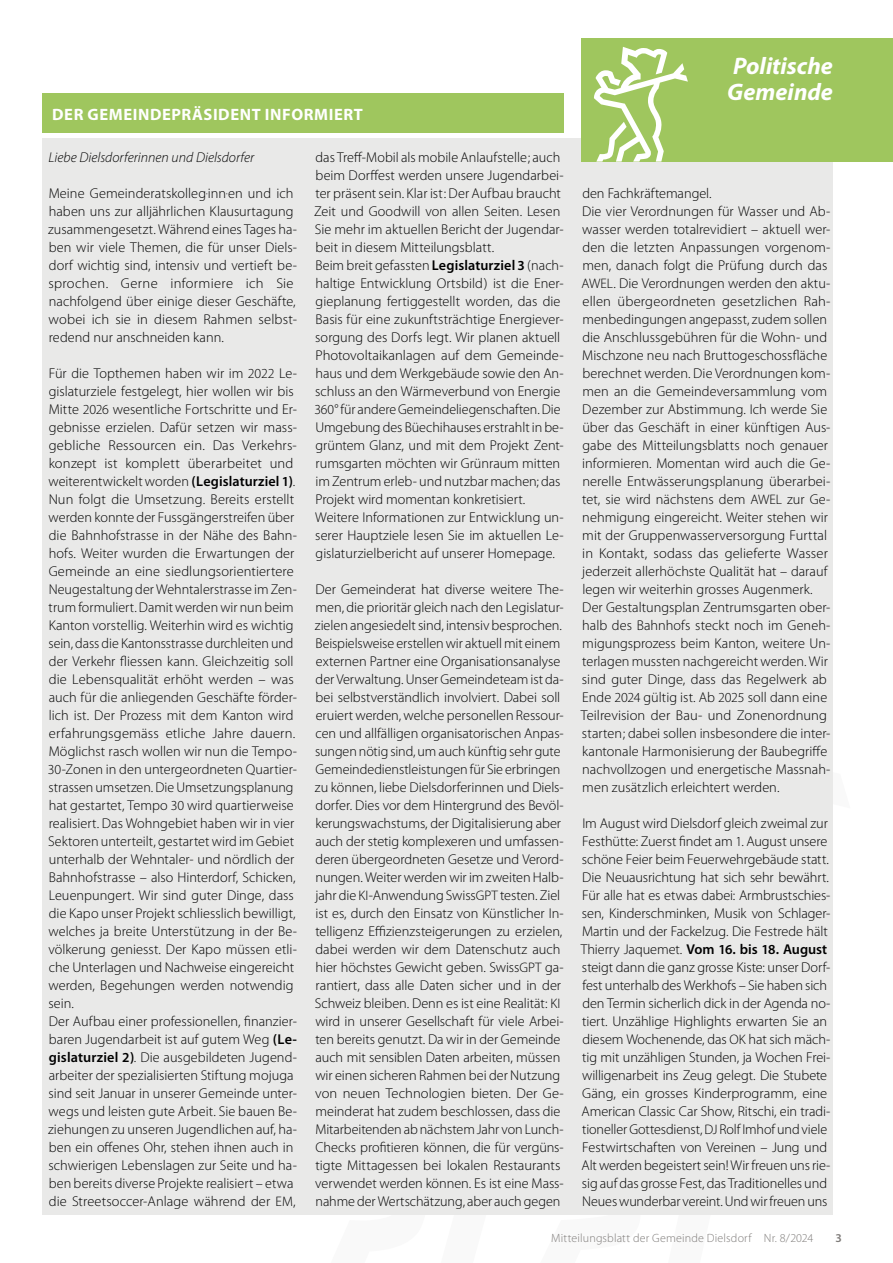
<style>
.page{position:relative;width:893px;height:1263px;background:#fff}
.page>*{position:absolute;margin:0;border:0;box-sizing:border-box;transform-origin:0 0}
.t1{font:italic 700 24px/25.5px "Myriad Pro";color:#fff}
.t2{font:700 16.5px "Myriad Pro";letter-spacing:.035em;color:#fff}
.t3{font:300 14.25px/18px "Myriad Pro";color:#000}
.t4{font:italic 300 14.25px "Myriad Pro";color:#000}
.t5{font:300 12px "Myriad Pro";letter-spacing:.015em;color:#7f7c7a}
.t6{font:600 12px "Myriad Pro";color:#7f7c7a}
.s1{font-size:13.8px}
.s2{font-weight:600}
.s3{font-weight:600;font-size:13.8px}
</style>
<div class="page">
<div style="left:43px;top:94px;width:521px;height:39px;background:#9fc65e"></div>
<div style="left:43px;top:138px;width:790px;height:1077px;background:#e9e9e8"></div>
<div style="left:581px;top:38px;width:312px;height:124px;background:#9fc65e"></div>
<svg style="left:594px;top:47px;width:94px;height:115px"></svg>
<p class="t2" style="left:52px;top:105px;width:312px">DER GEMEINDEPRÄSIDENT INFORMIERT</p>
<p class="t4" style="left:49px;top:149px;width:207px">Liebe Dielsdorferinnen und Dielsdorfer</p>
<p class="t3" style="left:48px;top:184px;width:250px">Meine Gemeinderatskolleg.inn.en und ich haben uns zur alljährlichen Klausurtagung zusammengesetzt. Während eines Tages ha&shy;ben wir viele Themen, die für unser Diels&shy;dorf wichtig sind, intensiv und vertieft be&shy;sprochen. Gerne informiere ich Sie nachfolgend über einige dieser Geschäfte, wobei ich sie in diesem Rahmen selbst&shy;redend nur anschneiden kann.</p>
<p class="t3" style="left:48px;top:364px;width:251px">Für die Topthemen haben wir im <span class="s1">2022</span> Le&shy;gislaturziele festgelegt, hier wollen wir bis Mitte <span class="s1">2026</span> wesentliche Fortschritte und Er&shy;gebnisse erzielen. Dafür setzen wir mass&shy;gebliche Ressourcen ein. Das Verkehrs&shy;konzept ist komplett überarbeitet und weiterentwickelt worden <span class="s2">(Legislaturziel</span> <span class="s3">1</span><span class="s2">)</span>.<br>Nun folgt die Umsetzung. Bereits erstellt werden konnte der Fussgängerstreifen über die Bahnhofstrasse in der Nähe des Bahn&shy;hofs. Weiter wurden die Erwartungen der Gemeinde an eine siedlungsorientiertere Neugestaltung der Wehntalerstrasse im Zen&shy;trum formuliert. Damit werden wir nun beim Kanton vorstellig. Weiterhin wird es wichtig sein, dass die Kantonsstrasse durchleiten und der Verkehr fliessen kann. Gleichzeitig soll die Lebensqualität erhöht werden – was auch für die anliegenden Geschäfte förder&shy;lich ist. Der Prozess mit dem Kanton wird erfahrungsgemäss etliche Jahre dauern.<br>Möglichst rasch wollen wir nun die Tempo-<span class="s1">30</span>-Zonen in den untergeordneten Quartier&shy;strassen umsetzen. Die Umsetzungsplanung hat gestartet, Tempo <span class="s1">30</span> wird quartierweise realisiert. Das Wohngebiet haben wir in vier Sektoren unterteilt, gestartet wird im Gebiet unterhalb der Wehntaler- und nördlich der Bahnhofstrasse – also Hinterdorf, Schicken, Leuenpungert. Wir sind guter Dinge, dass die Kapo unser Projekt schliesslich bewilligt, welches ja breite Unterstützung in der Be&shy;völkerung geniesst. Der Kapo müssen etli&shy;che Unterlagen und Nachweise eingereicht werden, Begehungen werden notwendig sein.<br>Der Aufbau einer professionellen, finanzier&shy;baren Jugendarbeit ist auf gutem Weg <span class="s2">(Le&shy;gislaturziel</span> <span class="s3">2</span><span class="s2">)</span>. Die ausgebildeten Jugend&shy;arbeiter der spezialisierten Stiftung mojuga sind seit Januar in unserer Gemeinde unter&shy;wegs und leisten gute Arbeit. Sie bauen Be&shy;ziehungen zu unseren Jugendlichen auf, ha&shy;ben ein offenes Ohr, stehen ihnen auch in schwierigen Lebenslagen zur Seite und ha&shy;ben bereits diverse Projekte realisiert – etwa die Streetsoccer-Anlage während der <span class="s1">EM</span>,</p>
<p class="t3" style="left:314px;top:148px;width:251px">das Treff-Mobil als mobile Anlaufstelle; auch beim Dorffest werden unsere Jugendarbei&shy;ter präsent sein. Klar ist: Der Aufbau braucht Zeit und Goodwill von allen Seiten. Lesen Sie mehr im aktuellen Bericht der Jugendar&shy;beit in diesem Mitteilungsblatt.<br>Beim breit gefassten <span class="s2">Legislaturziel</span> <span class="s3">3</span> (nach&shy;haltige Entwicklung Ortsbild) ist die Ener&shy;gieplanung fertiggestellt worden, das die Basis für eine zukunftsträchtige Energiever&shy;sorgung des Dorfs legt. Wir planen aktuell Photovoltaikanlagen auf dem Gemeinde&shy;haus und dem Werkgebäude sowie den An&shy;schluss an den Wärmeverbund von Energie <span class="s1">360</span>° für andere Gemeindeliegenschaften. Die Umgebung des Büechihauses erstrahlt in be&shy;grüntem Glanz, und mit dem Projekt Zent&shy;rumsgarten möchten wir Grünraum mitten im Zentrum erleb- und nutzbar machen; das Projekt wird momentan konkretisiert.<br>Weitere Informationen zur Entwicklung un&shy;serer Hauptziele lesen Sie im aktuellen Le&shy;gislaturzielbericht auf unserer Homepage.</p>
<p class="t3" style="left:315px;top:580px;width:250px">Der Gemeinderat hat diverse weitere The&shy;men, die prioritär gleich nach den Legislatur&shy;zielen angesiedelt sind, intensiv besprochen.<br>Beispielsweise erstellen wir aktuell mit einem externen Partner eine Organisationsanalyse der Verwaltung. Unser Gemeindeteam ist da&shy;bei selbstverständlich involviert. Dabei soll eruiert werden, welche personellen Ressour&shy;cen und allfälligen organisatorischen Anpas&shy;sungen nötig sind, um auch künftig sehr gute Gemeindedienstleistungen für Sie erbringen zu können, liebe Dielsdorferinnen und Diels&shy;dorfer. Dies vor dem Hintergrund des Bevöl&shy;kerungswachstums, der Digitalisierung aber auch der stetig komplexeren und umfassen&shy;deren übergeordneten Gesetze und Verord&shy;nungen. Weiter werden wir im zweiten Halb&shy;jahr die <span class="s1">KI</span>-Anwendung Swiss<span class="s1">GPT</span> testen. Ziel ist es, durch den Einsatz von Künstlicher In&shy;telligenz Effizienzsteigerungen zu erzielen, dabei werden wir dem Datenschutz auch hier höchstes Gewicht geben. Swiss<span class="s1">GPT</span> ga&shy;rantiert, dass alle Daten sicher und in der Schweiz bleiben. Denn es ist eine Realität: <span class="s1">KI </span>wird in unserer Gesellschaft für viele Arbei&shy;ten bereits genutzt. Da wir in der Gemeinde auch mit sensiblen Daten arbeiten, müssen wir einen sicheren Rahmen bei der Nutzung von neuen Technologien bieten. Der Ge&shy;meinderat hat zudem beschlossen, dass die Mitarbeitenden ab nächstem Jahr von Lunch-Checks profitieren können, die für vergüns&shy;tigte Mittagessen bei lokalen Restaurants verwendet werden können. Es ist eine Mass&shy;nahme der Wertschätzung, aber auch gegen</p>
<h1 class="t1" style="left:727px;top:54px;width:107px">Politische<br>Gemeinde</h1>
<p class="t3" style="left:581px;top:184px;width:251px">den Fachkräftemangel.<br>Die vier Verordnungen für Wasser und Ab&shy;wasser werden totalrevidiert – aktuell wer&shy;den die letzten Anpassungen vorgenom&shy;men, danach folgt die Prüfung durch das <span class="s1">AWEL</span>. Die Verordnungen werden den aktu&shy;ellen übergeordneten gesetzlichen Rah&shy;menbedingungen angepasst, zudem sollen die Anschlussgebühren für die Wohn- und Mischzone neu nach Bruttogeschossfläche berechnet werden. Die Verordnungen kom&shy;men an die Gemeindeversammlung vom Dezember zur Abstimmung. Ich werde Sie über das Geschäft in einer künftigen Aus&shy;gabe des Mitteilungsblatts noch genauer informieren. Momentan wird auch die Ge&shy;nerelle Entwässerungsplanung überarbei&shy;tet, sie wird nächstens dem <span class="s1">AWEL</span> zur Ge&shy;nehmigung eingereicht. Weiter stehen wir mit der Gruppenwasserversorgung Furttal in Kontakt, sodass das gelieferte Wasser jederzeit allerhöchste Qualität hat – darauf legen wir weiterhin grosses Augenmerk.<br>Der Gestaltungsplan Zentrumsgarten ober&shy;halb des Bahnhofs steckt noch im Geneh&shy;migungsprozess beim Kanton, weitere Un&shy;terlagen mussten nachgereicht werden. Wir sind guter Dinge, dass das Regelwerk ab Ende <span class="s1">2024</span> gültig ist. Ab <span class="s1">2025</span> soll dann eine Teilrevision der Bau- und Zonenordnung starten; dabei sollen insbesondere die inter&shy;kantonale Harmonisierung der Baubegriffe nachvollzogen und energetische Massnah&shy;men zusätzlich erleichtert werden.</p>
<p class="t3" style="left:581px;top:814px;width:251px">Im August wird Dielsdorf gleich zweimal zur Festhütte: Zuerst findet am <span class="s1">1</span>. August unsere schöne Feier beim Feuerwehrgebäude statt.<br>Die Neuausrichtung hat sich sehr bewährt.<br>Für alle hat es etwas dabei: Armbrustschies&shy;sen, Kinderschminken, Musik von Schlager-Martin und der Fackelzug. Die Festrede hält Thierry Jaquemet. <span class="s2">Vom</span> <span class="s3">16</span><span class="s2">. bis</span> <span class="s3">18</span><span class="s2">. August </span>steigt dann die ganz grosse Kiste: unser Dorf&shy;fest unterhalb des Werkhofs – Sie haben sich den Termin sicherlich dick in der Agenda no&shy;tiert. Unzählige Highlights erwarten Sie an diesem Wochenende, das <span class="s1">OK</span> hat sich mäch&shy;tig mit unzähligen Stunden, ja Wochen Frei&shy;willigenarbeit ins Zeug gelegt. Die Stubete Gäng, ein grosses Kinderprogramm, eine American Classic Car Show, Ritschi, ein tradi&shy;tioneller Gottesdienst, <span class="s1">DJ</span> Rolf Imhof und viele Festwirtschaften von Vereinen – Jung und Alt werden begeistert sein! Wir freuen uns rie&shy;sig auf das grosse Fest, das Traditionelles und Neues wunderbar vereint. Und wir freuen uns</p>
<p class="t5" style="left:551px;top:1231px;width:263px">Mitteilungsblatt der Gemeinde Dielsdorf Nr. 8/2024</p>
<p class="t6" style="left:835px;top:1231px;width:8px">3</p>
</div>
